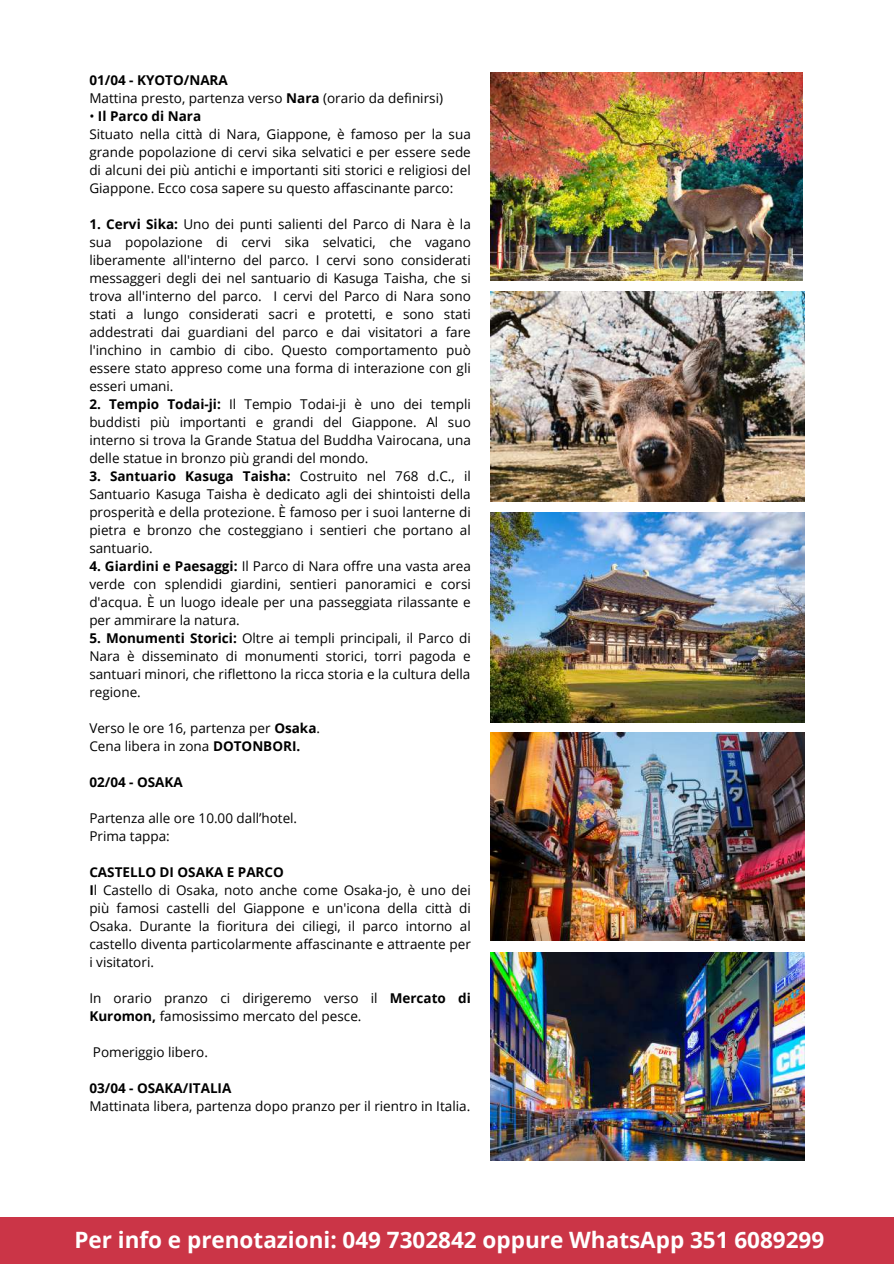
<style>
.page{position:relative;width:894px;height:1264px;background:#fff}
.page>*{position:absolute;margin:0;border:0;box-sizing:border-box;transform-origin:0 0}
.t1{font:700 22.5px "Open Sans";color:#fff}
.t2{font:13.5px/18px "Open Sans";color:#000}
.t3{font:700 13.5px "Open Sans";color:#000}
.s1{font-weight:700}
</style>
<div class="page">
<img style="left:490px;top:732px;width:314px;height:208px">
<img style="left:490px;top:952px;width:314px;height:208px">
<img style="left:490px;top:512px;width:314px;height:211px">
<img style="left:490px;top:292px;width:314px;height:209px">
<div style="left:0;top:1216px;width:893px;height:47px;background:#cb3547"></div>
<img style="left:490px;top:72px;width:312px;height:209px">
<p class="t2" style="left:89px;top:70px;width:355px"><span class="s1">01/04 - KYOTO/NARA<br></span>Mattina presto, partenza verso <span class="s1">Nara</span> (orario da definirsi)</p>
<p class="t2" style="left:89px;top:106px;width:383px">• <span class="s1">Il Parco di Nara<br></span>Situato nella città di Nara, Giappone, è famoso per la sua grande popolazione di cervi sika selvatici e per essere sede di alcuni dei più antichi e importanti siti storici e religiosi del Giappone. Ecco cosa sapere su questo affascinante parco:</p>
<p class="t2" style="left:89px;top:214px;width:383px;text-align:justify"><span class="s1">1. Cervi Sika:</span> Uno dei punti salienti del Parco di Nara è la sua popolazione di cervi sika selvatici, che vagano liberamente all'interno del parco. I cervi sono considerati messaggeri degli dei nel santuario di Kasuga Taisha, che si trova all'interno del parco. I cervi del Parco di Nara sono stati a lungo considerati sacri e protetti, e sono stati addestrati dai guardiani del parco e dai visitatori a fare l'inchino in cambio di cibo. Questo comportamento può essere stato appreso come una forma di interazione con gli esseri umani.</p>
<p class="t2" style="left:89px;top:394px;width:383px;text-align:justify"><span class="s1">2. Tempio Todai-ji:</span> Il Tempio Todai-ji è uno dei templi buddisti più importanti e grandi del Giappone. Al suo interno si trova la Grande Statua del Buddha Vairocana, una delle statue in bronzo più grandi del mondo.</p>
<p class="t2" style="left:89px;top:466px;width:383px;text-align:justify"><span class="s1">3. Santuario Kasuga Taisha:</span> Costruito nel 768 d.C., il Santuario Kasuga Taisha è dedicato agli dei shintoisti della prosperità e della protezione. È famoso per i suoi lanterne di pietra e bronzo che costeggiano i sentieri che portano al santuario.</p>
<p class="t2" style="left:89px;top:556px;width:383px;text-align:justify"><span class="s1">4. Giardini e Paesaggi:</span> Il Parco di Nara offre una vasta area verde con splendidi giardini, sentieri panoramici e corsi d'acqua. È un luogo ideale per una passeggiata rilassante e per ammirare la natura.</p>
<p class="t2" style="left:89px;top:628px;width:383px;text-align:justify"><span class="s1">5. Monumenti Storici:</span> Oltre ai templi principali, il Parco di Nara è disseminato di monumenti storici, torri pagoda e santuari minori, che riflettono la ricca storia e la cultura della regione.</p>
<p class="t2" style="left:89px;top:718px;width:232px">Verso le ore 16, partenza per <span class="s1">Osaka</span>.<br>Cena libera in zona <span class="s1">DOTONBORI.</span></p>
<p class="t3" style="left:89px;top:772px;width:95px">02/04 - OSAKA</p>
<p class="t2" style="left:89px;top:808px;width:209px">Partenza alle ore 10.00 dall’hotel.<br>Prima tappa:</p>
<p class="t2" style="left:89px;top:862px;width:383px"><span class="s1">CASTELLO DI OSAKA E PARCO<br>I</span>l Castello di Osaka, noto anche come Osaka-jo, è uno dei più famosi castelli del Giappone e un'icona della città di Osaka. Durante la fioritura dei ciliegi, il parco intorno al castello diventa particolarmente affascinante e attraente per i visitatori.</p>
<p class="t2" style="left:89px;top:988px;width:383px">In orario pranzo ci dirigeremo verso il <span class="s1">Mercato di<br>Kuromon,</span> famosissimo mercato del pesce.</p>
<p class="t2" style="left:93px;top:1042px;width:117px">Pomeriggio libero.</p>
<p class="t3" style="left:89px;top:1078px;width:143px">03/04 - OSAKA/ITALIA</p>
<p class="t2" style="left:89px;top:1096px;width:382px">Mattinata libera, partenza dopo pranzo per il rientro in Italia.</p>
<h1 class="t1" style="left:74px;top:1223px;width:751px">Per info e prenotazioni: 049 7302842 oppure WhatsApp 351 6089299</h1>
</div>
